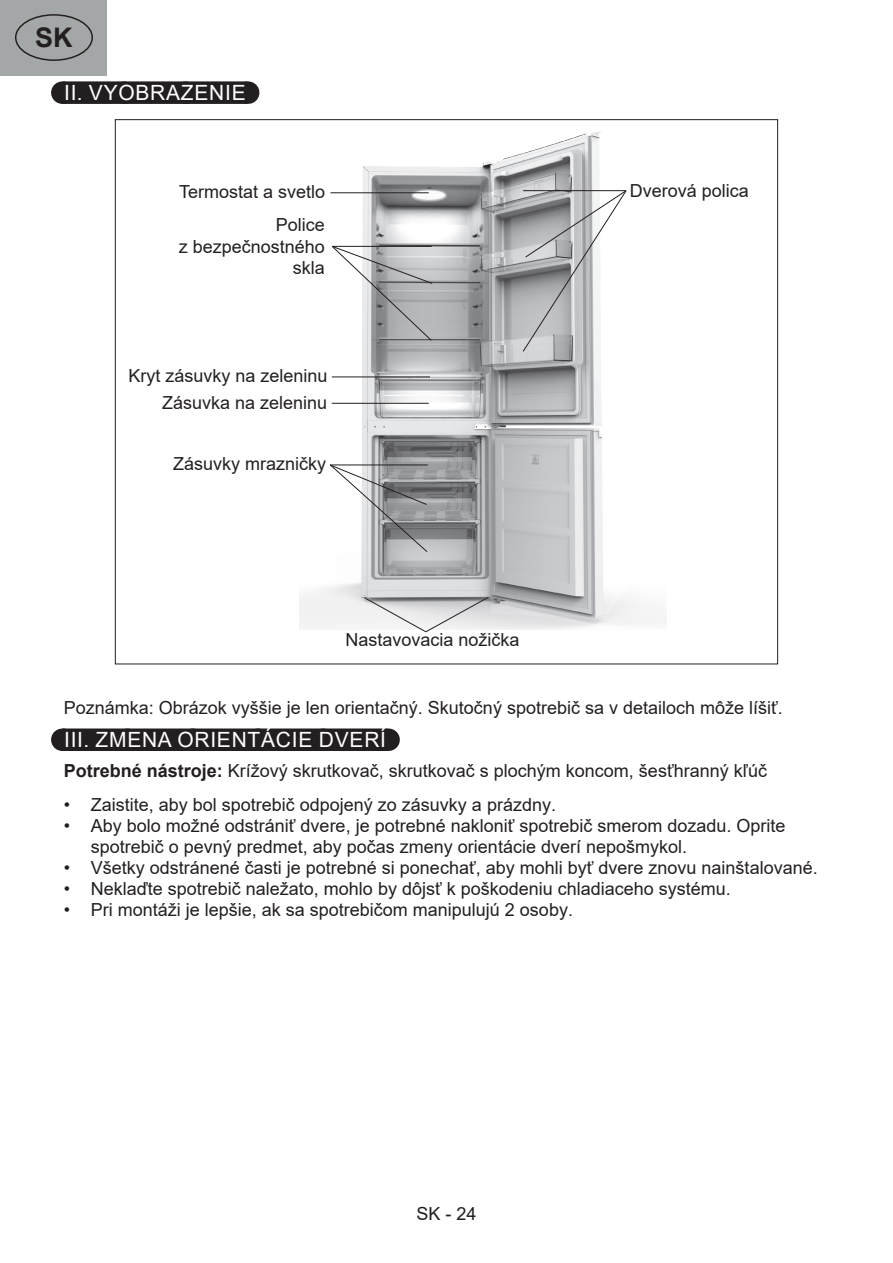
<style>
.page{position:relative;width:893px;height:1263px;background:#fff}
.page>*{position:absolute;margin:0;border:0;box-sizing:border-box;transform-origin:0 0}
.t1{font:700 27px "Arial";color:#231f20}
.Grafický_nadpis_ETA{font:21px "Arial";letter-spacing:.035em;color:#fff}
.text{font:18px/21.6px "Arial";color:#231f20;text-align:right}
.s1{font-weight:700}
</style>
<div class="page">
<div style="left:0;top:0;width:106px;height:75px;background:#a4a7a7"></div>
<div style="left:15px;top:14px;width:78px;height:47px;border:2px solid #231f20;border-radius:50%"></div>
<div style="left:62px;top:81px;width:185px;height:23px;background:#231f20"></div>
<svg style="left:124px;top:81px;width:92px;height:23px"></svg>
<svg style="left:247px;top:81px;width:1px;height:23px"></svg>
<div style="left:62px;top:728px;width:326px;height:23px;background:#231f20"></div>
<svg style="left:127px;top:728px;width:228px;height:1px"></svg>
<svg style="left:388px;top:728px;width:1px;height:23px"></svg>
<img style="left:300px;top:131px;width:366px;height:499px">
<svg style="left:363px;top:596px;width:126px;height:37px"></svg>
<hr style="left:330px;top:192px;width:99px;height:1px;background:#231f20">
<svg style="left:331px;top:245px;width:102px;height:96px"></svg>
<hr style="left:332px;top:377px;width:98px;height:1px;background:#231f20">
<hr style="left:332px;top:403px;width:97px;height:1px;background:#231f20">
<svg style="left:329px;top:464px;width:99px;height:89px"></svg>
<svg style="left:522px;top:190px;width:105px;height:162px"></svg>
<h1 class="t1" style="left:35px;top:18px;width:39px">SK</h1>
<p class="Grafický_nadpis_ETA" style="left:64px;top:78px;width:183px">II. VYOBRAZENIE</p>
<p class="text" style="left:179px;top:181px;width:148px">Termostat a svetlo</p>
<p class="text" style="left:179px;top:214px;width:148px">Police<br>z bezpečnostného skla</p>
<p class="text" style="left:129px;top:365px;width:200px">Kryt zásuvky na zeleninu</p>
<p class="text" style="left:162px;top:392px;width:167px">Zásuvka na zeleninu</p>
<p class="text" style="left:173px;top:453px;width:155px">Zásuvky mrazničky</p>
<p class="text" style="left:345px;top:628px;width:176px">Nastavovacia nožička</p>
<p class="text" style="left:630px;top:179px;width:121px">Dverová polica</p>
<p class="text" style="left:64px;top:696px;width:721px">Poznámka: Obrázok vyššie je len orientačný. Skutočný spotrebič sa v detailoch môže líšiť.</p>
<p class="Grafický_nadpis_ETA" style="left:64px;top:725px;width:323px">III. ZMENA ORIENTÁCIE DVERÍ</p>
<p class="text" style="left:64px;top:760px;width:705px"><span class="s1">Potrebné nástroje:</span> Krížový skrutkovač, skrutkovač s plochým koncom, šesťhranný kľúč</p>
<p class="text" style="left:64px;top:794px;width:494px">• Zaistite, aby bol spotrebič odpojený zo zásuvky a prázdny.</p>
<p class="text" style="left:91px;top:815px;width:696px;line-height:21px;text-align:left;text-indent:-27px">• Aby bolo možné odstrániť dvere, je potrebné nakloniť spotrebič smerom dozadu. Oprite spotrebič o pevný predmet, aby počas zmeny orientácie dverí nepošmykol.</p>
<p class="text" style="left:64px;top:857px;width:755px">• Všetky odstránené časti je potrebné si ponechať, aby mohli byť dvere znovu nainštalované.</p>
<p class="text" style="left:64px;top:878px;width:669px">• Neklaďte spotrebič naležato, mohlo by dôjsť k poškodeniu chladiaceho systému.</p>
<p class="text" style="left:64px;top:899px;width:511px">• Pri montáži je lepšie, ak sa spotrebičom manipulujú 2 osoby.</p>
<p class="text" style="left:416px;top:1203px;width:62px">SK - 24</p>
</div>
